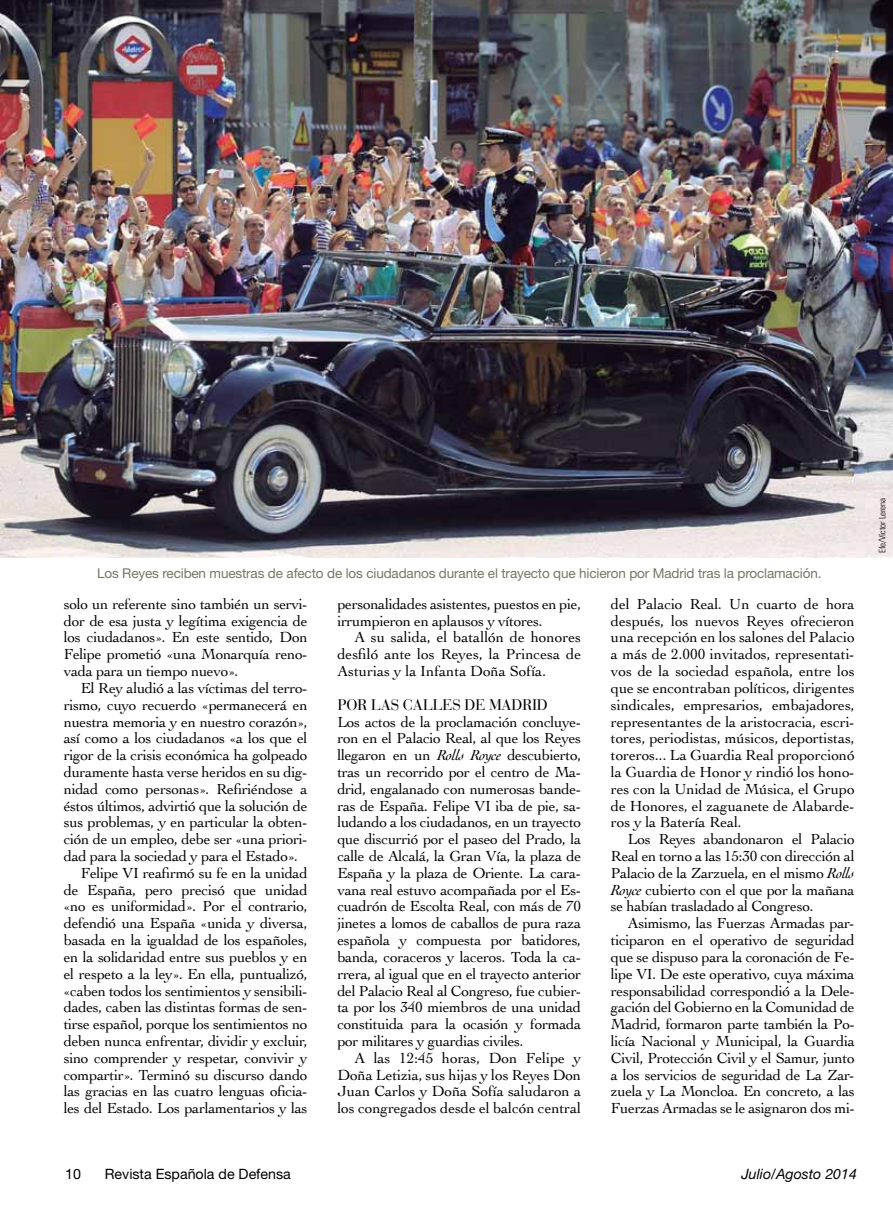
<style>
.page{position:relative;width:893px;height:1217px;background:#fff}
.page>*{position:absolute;margin:0;border:0;box-sizing:border-box;transform-origin:0 0}
.t1{font:15.3px/16.8px "Cochin";letter-spacing:-.02em;color:#000;text-align:justify}
.t2{font:15.3px "Bauer Bodoni";letter-spacing:-.02em;color:#000}
.t3{font:14.25px "Helvetica Neue";color:#000}
.t4{font:italic 14.25px "Helvetica Neue";color:#000}
.t5{font:13.5px "Helvetica Neue";letter-spacing:-.01em;color:#767662}
.t6{font:300 condensed 9px "Univers";letter-spacing:-.005em;color:#000}
.s1{font-style:italic}
</style>
<div class="page">
<img style="left:0;top:0;width:893px;height:557px">
<p class="t5" style="left:97px;top:565px;width:726px">Los Reyes reciben muestras de afecto de los ciudadanos durante el trayecto que hicieron por Madrid tras la proclamación.</p>
<p class="t1" style="left:64px;top:594px;width:245px">solo un referente sino también un servi&shy;dor de esa justa y legítima exigencia de los ciudadanos». En este sentido, Don Felipe prometió «una Monarquía reno&shy;vada para un tiempo nuevo».</p>
<p class="t1" style="left:81px;top:678px;width:228px">El Rey aludió a las víctimas del terro-</p>
<p class="t1" style="left:64px;top:695px;width:245px">rismo, cuyo recuerdo «permanecerá en</p>
<p class="t1" style="left:64px;top:712px;width:245px">nuestra memoria y en nuestro corazón»,</p>
<p class="t1" style="left:64px;top:729px;width:245px">así como a los ciudadanos «a los que el</p>
<p class="t1" style="left:64px;top:746px;width:245px">rigor de la crisis económica ha golpeado</p>
<p class="t1" style="left:64px;top:762px;width:245px">duramente hasta verse heridos en su dig-</p>
<p class="t1" style="left:64px;top:779px;width:245px">nidad como personas». Refiriéndose a</p>
<p class="t1" style="left:64px;top:796px;width:245px">éstos últimos, advirtió que la solución de</p>
<p class="t1" style="left:64px;top:813px;width:245px">sus problemas, y en particular la obten-</p>
<p class="t1" style="left:64px;top:830px;width:245px">ción de un empleo, debe ser «una priori-</p>
<p class="t1" style="left:64px;top:846px;width:236px">dad para la sociedad y para el Estado».</p>
<p class="t1" style="left:81px;top:863px;width:228px">Felipe VI reafirmó su fe en la unidad</p>
<p class="t1" style="left:64px;top:880px;width:245px">de España, pero precisó que unidad</p>
<p class="t1" style="left:64px;top:897px;width:245px">«no es uniformidad». Por el contrario,</p>
<p class="t1" style="left:64px;top:914px;width:245px">defendió una España «unida y diversa,</p>
<p class="t1" style="left:64px;top:930px;width:245px">basada en la igualdad de los españoles,</p>
<p class="t1" style="left:64px;top:947px;width:245px">en la solidaridad entre sus pueblos y en</p>
<p class="t1" style="left:64px;top:964px;width:245px">el respeto a la ley». En ella, puntualizó,</p>
<p class="t1" style="left:64px;top:981px;width:245px">«caben todos los sentimientos y sensibili-</p>
<p class="t1" style="left:64px;top:998px;width:245px">dades, caben las distintas formas de sen-</p>
<p class="t1" style="left:64px;top:1014px;width:245px">tirse español, porque los sentimientos no</p>
<p class="t1" style="left:64px;top:1031px;width:245px">deben nunca enfrentar, dividir y excluir,</p>
<p class="t1" style="left:64px;top:1048px;width:245px">sino comprender y respetar, convivir y</p>
<p class="t1" style="left:64px;top:1065px;width:245px">compartir». Terminó su discurso dando</p>
<p class="t1" style="left:64px;top:1082px;width:245px">las gracias en las cuatro lenguas oficia-</p>
<p class="t1" style="left:64px;top:1098px;width:245px">les del Estado. Los parlamentarios y las</p>
<p class="t1" style="left:337px;top:594px;width:245px">personalidades asistentes, puestos en pie, irrumpieron en aplausos y vítores.</p>
<p class="t1" style="left:337px;top:628px;width:245px;text-indent:17px">A su salida, el batallón de honores desfiló ante los Reyes, la Princesa de Asturias y la Infanta Doña Sofía.</p>
<p class="t2" style="left:337px;top:695px;width:44px">POR LAS</p>
<p class="t2" style="left:403px;top:695px;width:21px">CALLES</p>
<p class="t2" style="left:465px;top:695px;width:85px">DE MADRID</p>
<p class="t1" style="left:337px;top:712px;width:245px">Los actos de la proclamación concluye&shy;ron en el Palacio Real, al que los Reyes llegaron en un <span class="s1">Rolls Royce</span> descubierto, tras un recorrido por el centro de Ma&shy;drid, engalanado con numerosas bande&shy;ras de España. Felipe VI iba de pie, sa&shy;ludando a los ciudadanos, en un trayecto que discurrió por el paseo del Prado, la calle de Alcalá, la Gran Vía, la plaza de España y la plaza de Oriente. La cara&shy;vana real estuvo acompañada por el Es&shy;cuadrón de Escolta Real, con más de 70 jinetes a lomos de caballos de pura raza española y compuesta por batidores, banda, coraceros y laceros. Toda la ca&shy;rrera, al igual que en el trayecto anterior del Palacio Real al Congreso, fue cubier&shy;ta por los 340 miembros de una unidad constituida para la ocasión y formada por militares y guardias civiles.</p>
<p class="t1" style="left:337px;top:1048px;width:245px;text-indent:17px">A las 12:45 horas, Don Felipe y Doña Letizia, sus hijas y los Reyes Don Juan Carlos y Doña Sofía saludaron a los congregados desde el balcón central</p>
<p class="t1" style="left:611px;top:594px;width:245px">del Palacio Real. Un cuarto de hora después, los nuevos Reyes ofrecieron una recepción en los salones del Palacio a más de 2.000 invitados, representati&shy;vos de la sociedad española, entre los que se encontraban políticos, dirigentes sindicales, empresarios, embajadores, representantes de la aristocracia, escri&shy;tores, periodistas, músicos, deportistas, toreros... La Guardia Real proporcionó la Guardia de Honor y rindió los hono&shy;res con la Unidad de Música, el Grupo de Honores, el zaguanete de Alabarde&shy;ros y la Batería Real.</p>
<p class="t1" style="left:611px;top:830px;width:245px;text-indent:17px">Los Reyes abandonaron el Palacio Real en torno a las 15:30 con dirección al Palacio de la Zarzuela, en el mismo <span class="s1">Rolls Royce</span> cubierto con el que por la mañana se habían trasladado al Congreso.</p>
<p class="t1" style="left:611px;top:914px;width:245px;text-indent:17px">Asimismo, las Fuerzas Armadas par&shy;ticiparon en el operativo de seguridad que se dispuso para la coronación de Fe&shy;lipe VI. De este operativo, cuya máxima responsabilidad correspondió a la Dele&shy;gación del Gobierno en la Comunidad de Madrid, formaron parte también la Po&shy;licía Nacional y Municipal, la Guardia Civil, Protección Civil y el Samur, junto a los servicios de seguridad de La Zar&shy;zuela y La Moncloa. En concreto, a las Fuerzas Armadas se le asignaron dos mi-</p>
<p class="t3" style="left:65px;top:1164px;width:17px">10</p>
<p class="t3" style="left:105px;top:1164px;width:188px">Revista Española de Defensa</p>
<p class="t4" style="left:741px;top:1164px;width:117px">Julio/Agosto 2014</p>
<p class="t6" style="left:877px;top:553px;width:57px;rotate:-90deg">Efe/Víctor Lerena</p>
</div>
